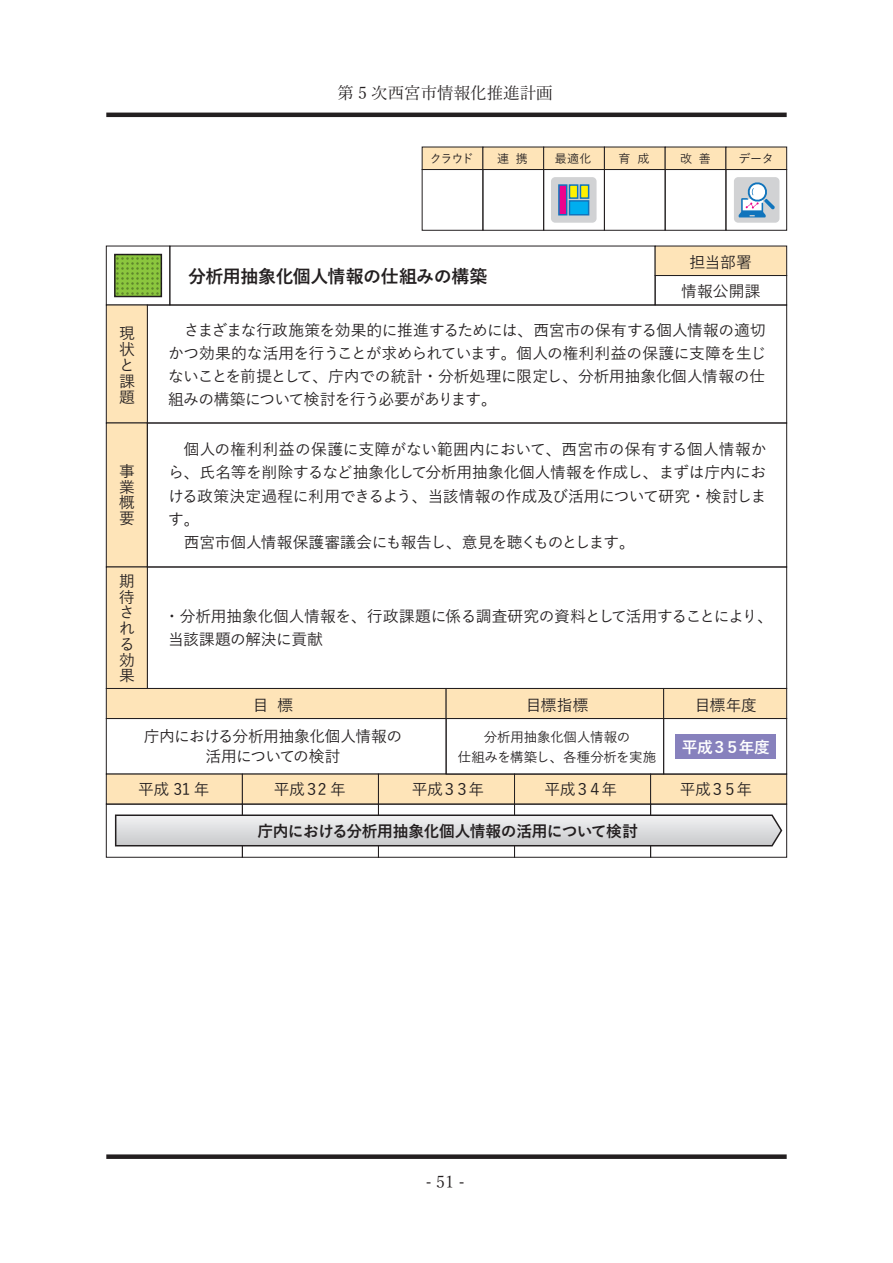
<style>
.page{position:relative;width:893px;height:1263px;background:#fff}
.page>*{position:absolute;margin:0;border:0;box-sizing:border-box;transform-origin:0 0}
.t1{font:700 18px "Yu Gothic";letter-spacing:-.025em;color:#231f20}
.t2{font:16.5px "Yu Mincho";color:#231f20}
.t3{font:500 15.75px/15.8px "Yu Gothic";letter-spacing:-.025em;color:#231f20}
.t4{font:700 15.75px "Yu Gothic";letter-spacing:-.03em;color:#231f20}
.t5{font:700 15.75px "Yu Gothic";letter-spacing:-.08em;color:#fff}
.t6{font:500 13.5px/19.5px "Yu Gothic";letter-spacing:-.015em;color:#231f20;text-align:center}
.t7{font:500 12px "Yu Gothic";letter-spacing:-.045em;color:#231f20}
</style>
<div class="page">
<div style="left:106px;top:688px;width:340px;height:31px;background:#fee4b8"></div>
<div style="left:446px;top:688px;width:218px;height:31px;background:#fee4b8"></div>
<div style="left:663px;top:688px;width:124px;height:31px;background:#fee4b8;border:1px solid #231f20"></div>
<div style="left:106px;top:718px;width:340px;height:56px;border:1px solid #231f20"></div>
<div style="left:106px;top:774px;width:137px;height:30px;background:#fee4b8"></div>
<div style="left:242px;top:774px;width:137px;height:30px;background:#fee4b8"></div>
<div style="left:378px;top:774px;width:137px;height:30px;background:#fee4b8;border:1px solid #231f20"></div>
<div style="left:514px;top:774px;width:137px;height:30px;background:#fee4b8;border:1px solid #231f20"></div>
<div style="left:650px;top:774px;width:137px;height:30px;background:#fee4b8;border:1px solid #231f20"></div>
<div style="left:106px;top:804px;width:137px;height:54px;border:1px solid #231f20"></div>
<div style="left:242px;top:804px;width:137px;height:54px;border:1px solid #231f20"></div>
<div style="left:378px;top:804px;width:137px;height:54px;border:1px solid #231f20"></div>
<div style="left:514px;top:804px;width:137px;height:54px;border:1px solid #231f20"></div>
<div style="left:650px;top:804px;width:137px;height:54px;border:1px solid #231f20"></div>
<div style="left:446px;top:718px;width:218px;height:56px;border:1px solid #231f20"></div>
<div style="left:663px;top:718px;width:124px;height:56px;border:1px solid #231f20"></div>
<hr style="left:106px;top:113px;width:681px;height:4px;background:#231f20">
<div style="left:106px;top:1154px;width:681px;height:5px;background:#231f20"></div>
<div style="left:106px;top:246px;width:64px;height:59px;border:1px solid #231f20"></div>
<div style="left:114px;top:254px;width:48px;height:43px;background:#231f20;border:2px solid #231f20"></div>
<svg style="left:115px;top:255px;width:46px;height:41px;background:#7fb439"></svg>
<div style="left:147px;top:305px;width:640px;height:118px;border:1px solid #231f20"></div>
<div style="left:106px;top:305px;width:42px;height:118px;background:#fee4b8;border:1px solid #231f20"></div>
<div style="left:106px;top:423px;width:42px;height:144px;background:#fee4b8;border:1px solid #231f20"></div>
<div style="left:147px;top:423px;width:640px;height:144px;border:1px solid #231f20"></div>
<div style="left:147px;top:567px;width:640px;height:122px;border:1px solid #231f20"></div>
<div style="left:106px;top:567px;width:42px;height:122px;background:#fee4b8;border:1px solid #231f20"></div>
<div style="left:169px;top:246px;width:486px;height:59px;border:1px solid #231f20"></div>
<div style="left:655px;top:246px;width:132px;height:30px;background:#fee4b8"></div>
<div style="left:655px;top:275px;width:132px;height:30px;border:1px solid #231f20"></div>
<div style="left:422px;top:147px;width:61px;height:23px;background:#fee4b8"></div>
<div style="left:482px;top:147px;width:62px;height:23px;background:#fee4b8"></div>
<div style="left:543px;top:147px;width:62px;height:23px;background:#fee4b8"></div>
<div style="left:604px;top:147px;width:61px;height:23px;background:#fee4b8"></div>
<div style="left:665px;top:147px;width:61px;height:23px;background:#fee4b8"></div>
<div style="left:725px;top:147px;width:62px;height:23px;background:#fee4b8;border:1px solid #231f20"></div>
<div style="left:422px;top:169px;width:61px;height:62px;border:1px solid #231f20"></div>
<div style="left:482px;top:169px;width:62px;height:62px;border:1px solid #231f20"></div>
<div style="left:543px;top:169px;width:62px;height:62px;border:1px solid #231f20"></div>
<div style="left:604px;top:169px;width:61px;height:62px;border:1px solid #231f20"></div>
<div style="left:665px;top:169px;width:61px;height:62px;border:1px solid #231f20"></div>
<div style="left:725px;top:169px;width:62px;height:62px;border:1px solid #231f20"></div>
<div style="left:734px;top:177px;width:45px;height:46px;background:#d1d2d4;border-radius:4px"></div>
<svg style="left:739px;top:182px;width:36px;height:35px"></svg>
<div style="left:675px;top:734px;width:100px;height:25px;background:#8781bd"></div>
<div style="left:551px;top:177px;width:46px;height:46px;background:#d1d2d4;border-radius:4px"></div>
<svg style="left:558px;top:184px;width:32px;height:32px"></svg>
<svg style="left:114px;top:814px;width:669px;height:33px;background:#ccccce"></svg>
<p class="t2" style="left:337px;top:77px;width:217px">第 5 次西宮市情報化推進計画</p>
<p class="t7" style="left:430px;top:148px;width:45px">クラウド</p>
<p class="t7" style="left:497px;top:148px;width:32px">連 携</p>
<p class="t7" style="left:555px;top:148px;width:38px">最適化</p>
<p class="t7" style="left:618px;top:148px;width:32px">育 成</p>
<p class="t7" style="left:680px;top:148px;width:32px">改 善</p>
<p class="t7" style="left:739px;top:148px;width:37px">データ</p>
<p class="t3" style="left:119px;top:324px;width:17px">現状と課題</p>
<p class="t1" style="left:188px;top:267px;width:301px">分析用抽象化個人情報の仕組みの構築</p>
<p class="t3" style="left:689px;top:252px;width:64px">担当部署</p>
<p class="t3" style="left:681px;top:281px;width:80px">情報公開課</p>
<p class="t3" style="left:168px;top:316px;width:600px;line-height:23.2px;text-align:justify">　さまざまな行政施策を効果的に推進するためには、西宮市の保有する個人情報の適切かつ効果的な活用を行うことが求められています。個人の権利利益の保護に支障を生じないことを前提として、庁内での統計・分析処理に限定し、分析用抽象化個人情報の仕組みの構築について検討を行う必要があります。</p>
<p class="t3" style="left:119px;top:461px;width:16px;text-align:justify">事業概要</p>
<p class="t3" style="left:119px;top:571px;width:17px">期待される効果</p>
<p class="t3" style="left:168px;top:436px;width:600px;line-height:23.2px">　個人の権利利益の保護に支障がない範囲内において、西宮市の保有する個人情報から、氏名等を削除するなど抽象化して分析用抽象化個人情報を作成し、まずは庁内における政策決定過程に利用できるよう、当該情報の作成及び活用について研究・検討します。<br>　西宮市個人情報保護審議会にも報告し、意見を聴くものとします。</p>
<p class="t3" style="left:164px;top:602px;width:611px;line-height:23.2px">・分析用抽象化個人情報を、行政課題に係る調査研究の資料として活用することにより、当該課題の解決に貢献</p>
<p class="t3" style="left:253px;top:695px;width:42px">目 標</p>
<p class="t3" style="left:144px;top:724px;width:260px;line-height:19.5px;text-align:center">庁内における分析用抽象化個人情報の活用についての検討</p>
<p class="t3" style="left:526px;top:695px;width:64px">目標指標</p>
<p class="t3" style="left:695px;top:695px;width:64px">目標年度</p>
<p class="t6" style="left:458px;top:726px;width:200px">分析用抽象化個人情報の<br>仕組みを構築し、各種分析を実施</p>
<p class="t5" style="left:682px;top:738px;width:90px">平成３５年度</p>
<p class="t3" style="left:138px;top:779px;width:73px">平成 31 年</p>
<p class="t3" style="left:274px;top:779px;width:74px">平成３2 年</p>
<p class="t3" style="left:412px;top:779px;width:74px">平成３３年</p>
<p class="t3" style="left:545px;top:779px;width:74px">平成３４年</p>
<p class="t3" style="left:680px;top:779px;width:74px">平成３５年</p>
<p class="t4" style="left:257px;top:822px;width:382px">庁内における分析用抽象化個人情報の活用について検討</p>
<p class="t2" style="left:425px;top:1167px;width:41px">- 51 -</p>
</div>
